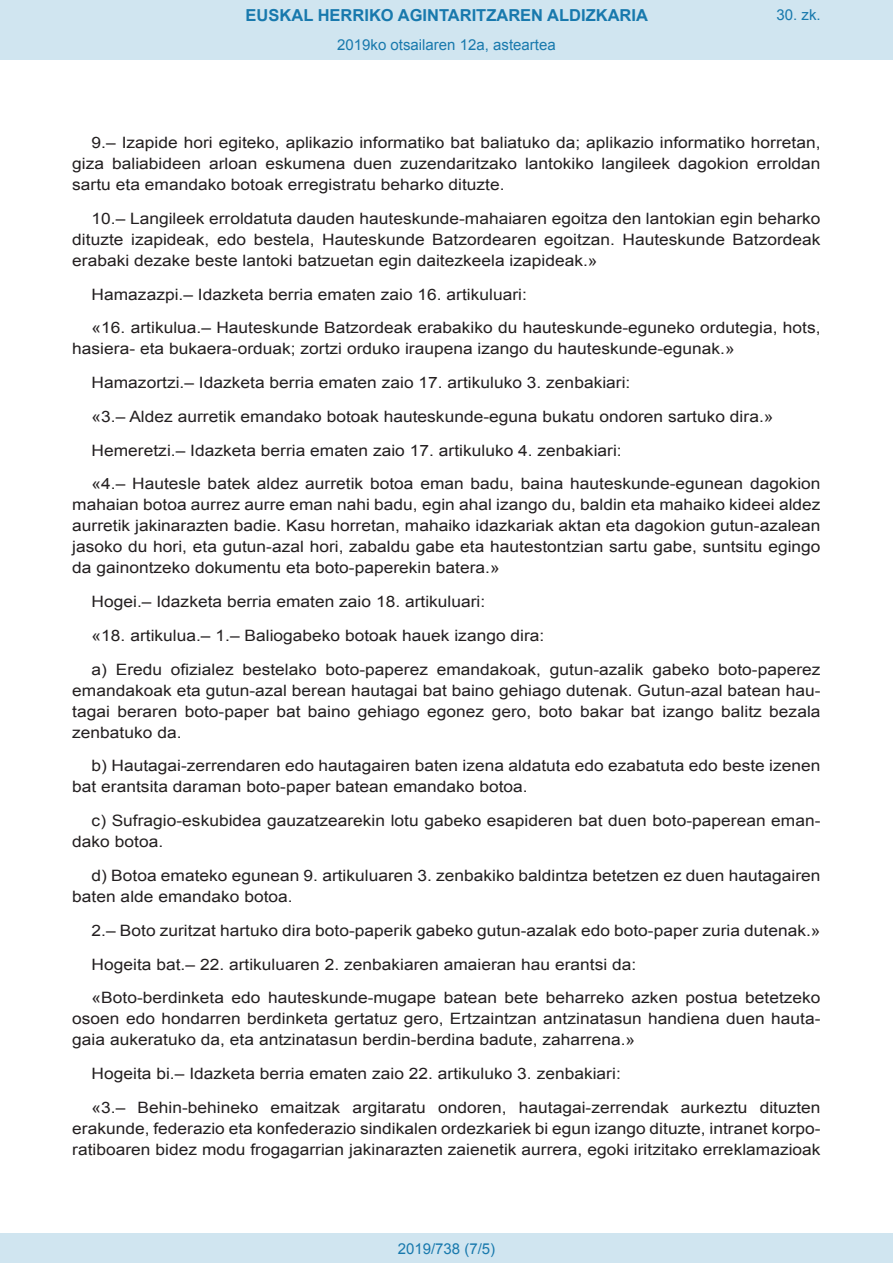
<style>
.page{position:relative;width:893px;height:1263px;background:#fff}
.page>*{position:absolute;margin:0;border:0;box-sizing:border-box;transform-origin:0 0}
.t1{font:700 16.5px "Arial";color:#1879ad}
.BOPVDetalle{font:15.6px/21px "Arial";color:#231f20;text-align:justify;scale:1.11 1}
.Paginacion_Centro{font:15px "Arial";color:#1879ad}
</style>
<div class="page">
<div style="left:0;top:0;width:893px;height:60px;background:#d0e5f0"></div>
<div style="left:0;top:1233px;width:893px;height:30px;background:#d0e5f0"></div>
<p class="t1" style="left:246px;top:4px;width:404px">EUSKAL HERRIKO AGINTARITZAREN ALDIZKARIA</p>
<p class="Paginacion_Centro" style="left:337px;top:35px;width:220px">2019ko otsailaren 12a, asteartea</p>
<p class="Paginacion_Centro" style="left:776px;top:5px;width:46px">30. zk.</p>
<p class="BOPVDetalle" style="left:72px;top:132px;width:676px;text-indent:19px">9.– Izapide hori egiteko, aplikazio informatiko bat baliatuko da; aplikazio informatiko horretan, giza baliabideen arloan eskumena duen zuzendaritzako lantokiko langileek dagokion erroldan sartu eta emandako botoak erregistratu beharko dituzte.</p>
<p class="BOPVDetalle" style="left:72px;top:208px;width:676px;text-indent:19px">10.– Langileek erroldatuta dauden hauteskunde-mahaiaren egoitza den lantokian egin beharko dituzte izapideak, edo bestela, Hauteskunde Batzordearen egoitzan. Hauteskunde Batzordeak erabaki dezake beste lantoki batzuetan egin daitezkeela izapideak.»</p>
<p class="BOPVDetalle" style="left:92px;top:284px;width:394px">Hamazazpi.– Idazketa berria ematen zaio 16. artikuluari:</p>
<p class="BOPVDetalle" style="left:72px;top:318px;width:676px;text-indent:19px">«16. artikulua.– Hauteskunde Batzordeak erabakiko du hauteskunde-eguneko ordutegia, hots, hasiera- eta bukaera-orduak; zortzi orduko iraupena izango du hauteskunde-egunak.»</p>
<p class="BOPVDetalle" style="left:92px;top:372px;width:487px">Hamazortzi.– Idazketa berria ematen zaio 17. artikuluko 3. zenbakiari:</p>
<p class="BOPVDetalle" style="left:92px;top:406px;width:616px">«3.– Aldez aurretik emandako botoak hauteskunde-eguna bukatu ondoren sartuko dira.»</p>
<p class="BOPVDetalle" style="left:92px;top:440px;width:479px">Hemeretzi.– Idazketa berria ematen zaio 17. artikuluko 4. zenbakiari:</p>
<p class="BOPVDetalle" style="left:72px;top:474px;width:676px;text-indent:19px">«4.– Hautesle batek aldez aurretik botoa eman badu, baina hauteskunde-egunean dagokion mahaian botoa aurrez aurre eman nahi badu, egin ahal izango du, baldin eta mahaiko kideei aldez aurretik jakinarazten badie. Kasu horretan, mahaiko idazkariak aktan eta dagokion gutun-azalean jasoko du hori, eta gutun-azal hori, zabaldu gabe eta hautestontzian sartu gabe, suntsitu egingo da gainontzeko dokumentu eta boto-paperekin batera.»</p>
<p class="BOPVDetalle" style="left:92px;top:591px;width:356px">Hogei.– Idazketa berria ematen zaio 18. artikuluari:</p>
<p class="BOPVDetalle" style="left:92px;top:625px;width:409px">«18. artikulua.– 1.– Baliogabeko botoak hauek izango dira:</p>
<p class="BOPVDetalle" style="left:72px;top:659px;width:676px;text-indent:19px">a) Eredu ofizialez bestelako boto-paperez emandakoak, gutun-azalik gabeko boto-paperez emandakoak eta gutun-azal berean hautagai bat baino gehiago dutenak. Gutun-azal batean hau&shy;tagai beraren boto-paper bat baino gehiago egonez gero, boto bakar bat izango balitz bezala zenbatuko da.</p>
<p class="BOPVDetalle" style="left:72px;top:756px;width:675px;text-indent:19px">b) Hautagai-zerrendaren edo hautagairen baten izena aldatuta edo ezabatuta edo beste izenen bat erantsita daraman boto-paper batean emandako botoa.</p>
<p class="BOPVDetalle" style="left:72px;top:810px;width:676px;text-indent:19px">c) Sufragio-eskubidea gauzatzearekin lotu gabeko esapideren bat duen boto-paperean eman&shy;dako botoa.</p>
<p class="BOPVDetalle" style="left:72px;top:865px;width:676px;text-indent:19px">d) Botoa emateko egunean 9. artikuluaren 3. zenbakiko baldintza betetzen ez duen hautagairen baten alde emandako botoa.</p>
<p class="BOPVDetalle" style="left:92px;top:920px;width:658px">2.– Boto zuritzat hartuko dira boto-paperik gabeko gutun-azalak edo boto-paper zuria dutenak.»</p>
<p class="BOPVDetalle" style="left:92px;top:954px;width:492px">Hogeita bat.– 22. artikuluaren 2. zenbakiaren amaieran hau erantsi da:</p>
<p class="BOPVDetalle" style="left:72px;top:987px;width:676px;text-indent:19px">«Boto-berdinketa edo hauteskunde-mugape batean bete beharreko azken postua betetzeko osoen edo hondarren berdinketa gertatuz gero, Ertzaintzan antzinatasun handiena duen hauta&shy;gaia aukeratuko da, eta antzinatasun berdin-berdina badute, zaharrena.»</p>
<p class="BOPVDetalle" style="left:92px;top:1063px;width:478px">Hogeita bi.– Idazketa berria ematen zaio 22. artikuluko 3. zenbakiari:</p>
<p class="BOPVDetalle" style="left:72px;top:1097px;width:676px;text-indent:19px">«3.– Behin-behineko emaitzak argitaratu ondoren, hautagai-zerrendak aurkeztu dituzten erakunde, federazio eta konfederazio sindikalen ordezkariek bi egun izango dituzte, intranet korpo&shy;ratiboaren bidez modu frogagarrian jakinarazten zaienetik aurrera, egoki iritzitako erreklamazioak</p>
<p class="Paginacion_Centro" style="left:398px;top:1238px;width:99px">2019/738 (7/5)</p>
</div>
